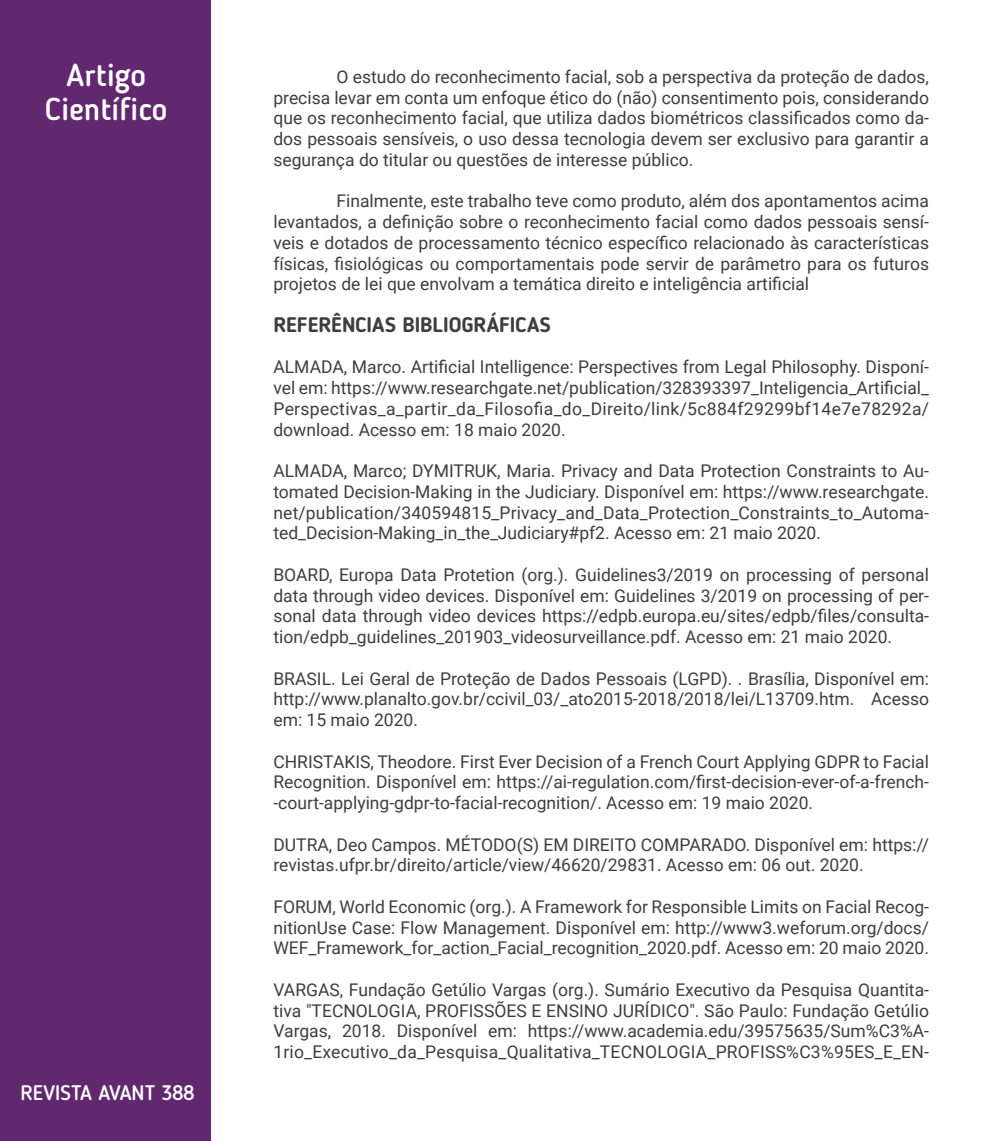
<style>
.page{position:relative;width:993px;height:1141px;background:#fff}
.page>*{position:absolute;margin:0;border:0;box-sizing:border-box;transform-origin:0 0}
.modalidade{font:500 31.5px "Blogger Sans";color:#fff}
.RB{font:700 21px "Blogger Sans";color:#3e3e3f}
.t1{font:500 21px "Blogger Sans";color:#fff}
.resumo{font:17.5px/20.8px "Roboto";color:#3e3e3f;text-align:justify}
.texto{font:17.5px/20.8px "Roboto";color:#3e3e3f;text-align:justify}
</style>
<div class="page">
<div style="left:0;top:0;width:210px;height:1141px;background:#61286f"></div>
<h1 class="modalidade" style="left:38px;top:56px;width:138px">modalidad</h1>
<p class="modalidade" style="left:67px;top:56px;width:81px">Artigo</p>
<p class="modalidade" style="left:45px;top:90px;width:124px">Científico</p>
<p class="t1" style="left:21px;top:1080px;width:175px">REVISTA AVANT 388</p>
<p class="texto" style="left:273px;top:66px;width:657px;text-indent:63px">O estudo do reconhecimento facial, sob a perspectiva da proteção de dados, precisa levar em conta um enfoque ético do (não) consentimento pois, considerando que os reconhecimento facial, que utiliza dados biométricos classificados como da&shy;dos pessoais sensíveis, o uso dessa tecnologia devem ser exclusivo para garantir a segurança do titular ou questões de interesse público.</p>
<p class="texto" style="left:273px;top:190px;width:657px;text-indent:63px">Finalmente, este trabalho teve como produto, além dos apontamentos acima levantados, a definição sobre o reconhecimento facial como dados pessoais sensí&shy;veis e dotados de processamento técnico específico relacionado às características físicas, fisiológicas ou comportamentais pode servir de parâmetro para os futuros projetos de lei que envolvam a temática direito e inteligência artificial</p>
<p class="RB" style="left:273px;top:312px;width:279px">REFERÊNCIAS BIBLIOGRÁFICAS</p>
<p class="resumo" style="left:273px;top:356px;width:657px">ALMADA, Marco. Artificial Intelligence: Perspectives from Legal Philosophy. Disponí&shy;vel em: https://www.researchgate.net/publication/328393397_Inteligencia_Artificial_ Perspectivas_a_partir_da_Filosofia_do_Direito/link/5c884f29299bf14e7e78292a/ download. Acesso em: 18 maio 2020.</p>
<p class="resumo" style="left:273px;top:460px;width:657px">ALMADA, Marco; DYMITRUK, Maria. Privacy and Data Protection Constraints to Au&shy;tomated Decision-Making in the Judiciary. Disponível em: https://www.researchgate. net/publication/340594815_Privacy_and_Data_Protection_Constraints_to_Automa&shy;ted_Decision-Making_in_the_Judiciary#pf2. Acesso em: 21 maio 2020.</p>
<p class="resumo" style="left:273px;top:564px;width:657px">BOARD, Europa Data Protetion (org.). Guidelines3/2019 on processing of personal data through video devices. Disponível em: Guidelines 3/2019 on processing of per&shy;sonal data through video devices https://edpb.europa.eu/sites/edpb/files/consulta&shy;tion/edpb_guidelines_201903_videosurveillance.pdf. Acesso em: 21 maio 2020.</p>
<p class="resumo" style="left:273px;top:667px;width:657px">BRASIL. Lei Geral de Proteção de Dados Pessoais (LGPD). . Brasília, Disponível em: http://www.planalto.gov.br/ccivil_03/_ato2015-2018/2018/lei/L13709.htm. Acesso em: 15 maio 2020.</p>
<p class="resumo" style="left:273px;top:750px;width:657px">CHRISTAKIS, Theodore. First Ever Decision of a French Court Applying GDPR to Facial Recognition. Disponível em: https://ai-regulation.com/first-decision-ever-of-a-french--court-applying-gdpr-to-facial-recognition/. Acesso em: 19 maio 2020.</p>
<p class="resumo" style="left:273px;top:833px;width:657px">DUTRA, Deo Campos. MÉTODO(S) EM DIREITO COMPARADO. Disponível em: https:// revistas.ufpr.br/direito/article/view/46620/29831. Acesso em: 06 out. 2020.</p>
<p class="resumo" style="left:273px;top:895px;width:657px">FORUM, World Economic (org.). A Framework for Responsible Limits on Facial Recog&shy;nitionUse Case: Flow Management. Disponível em: http://www3.weforum.org/docs/ WEF_Framework_for_action_Facial_recognition_2020.pdf. Acesso em: 20 maio 2020.</p>
<p class="resumo" style="left:273px;top:978px;width:657px">VARGAS, Fundação Getúlio Vargas (org.). Sumário Executivo da Pesquisa Quantita&shy;tiva "TECNOLOGIA, PROFISSÕES E ENSINO JURÍDICO". São Paulo: Fundação Getúlio Vargas, 2018. Disponível em: https://www.academia.edu/39575635/Sum%C3%A-1rio_Executivo_da_Pesquisa_Qualitativa_TECNOLOGIA_PROFISS%C3%95ES_E_EN-</p>
</div>
